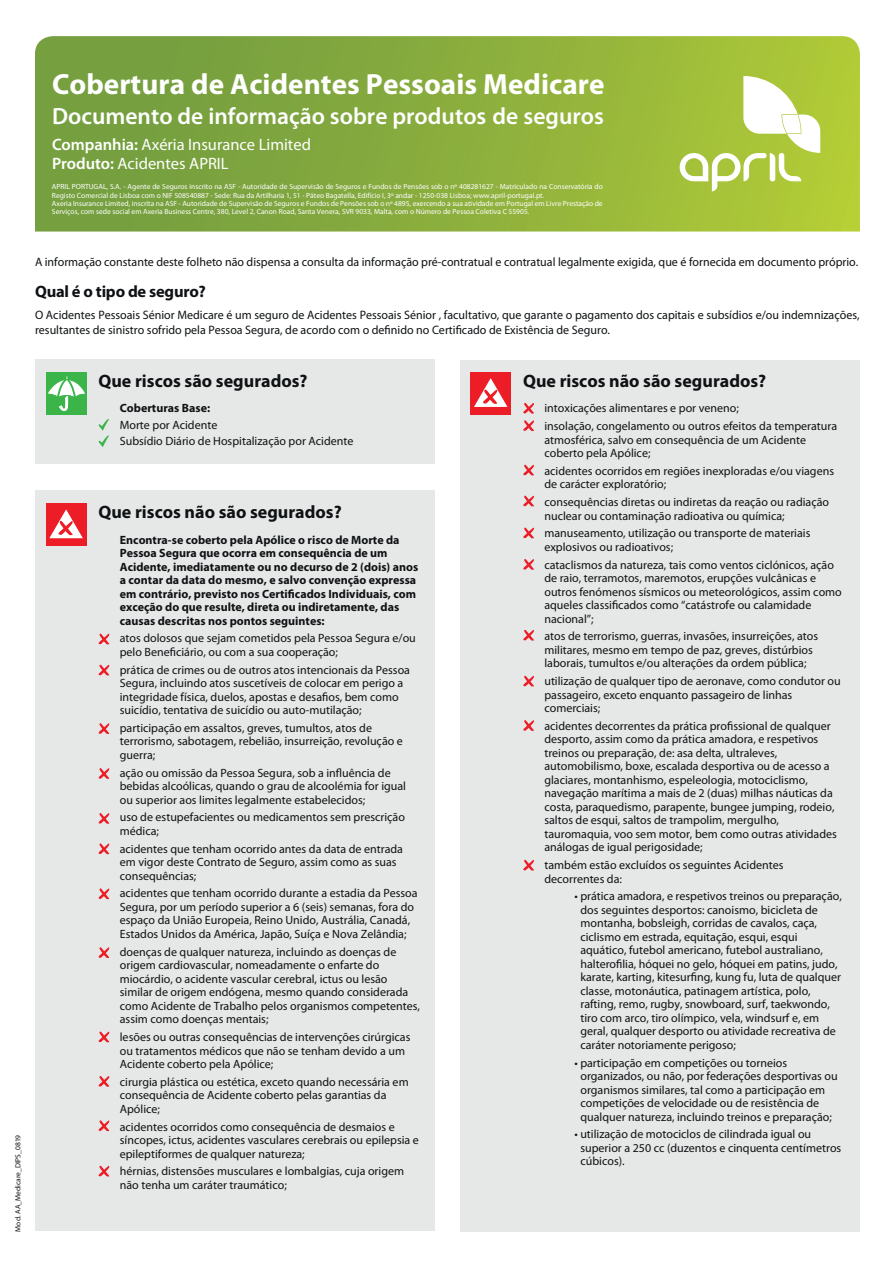
<style>
.page{position:relative;width:893px;height:1263px;background:#fff}
.page>*{position:absolute;margin:0;border:0;box-sizing:border-box;transform-origin:0 0}
.t1{font:700 29.25px "Myriad Pro";color:#fff}
.t2{font:600 23.55px "Myriad Pro";color:#fff}
.t3{font:700 18px "Myriad Pro";color:#0f1214}
.t4{font:16.5px/18.8px "Myriad Pro";color:#fff}
.t5{font:700 16.5px "Myriad Pro";letter-spacing:-.015em;color:#0f1214}
.t6{font:12.3px/14.4px "Myriad Pro";color:#0f1214}
.t7{font:12px/13.5px "Myriad Pro";color:#0f1214}
.t8{font:700 12px/13.5px "Myriad Pro";color:#0f1214}
.t9{font:7.5px/8.2px "Myriad Pro";color:#fff}
.t10{font:7.5px "Myriad Pro";color:#0f1214}
.s1{font-weight:600}
</style>
<div class="page">
<div style="left:460px;top:360px;width:400px;height:871px;background:#e6e8e7"></div>
<div style="left:35px;top:360px;width:400px;height:104px;background:#e6e8e7"></div>
<svg style="left:35px;top:36px;width:825px;height:196px;background:#8aae3d"></svg>
<div style="left:46px;top:372px;width:41px;height:43px;background:#3bb54a"></div>
<svg style="left:48px;top:376px;width:37px;height:35px"></svg>
<div style="left:470px;top:372px;width:41px;height:43px;background:#ec1d26"></div>
<svg style="left:474px;top:378px;width:33px;height:29px"></svg>
<svg style="left:680px;top:76px;width:140px;height:115px"></svg>
<svg style="left:523px;top:402px;width:11px;height:29px"></svg>
<svg style="left:523px;top:464px;width:11px;height:12px"></svg>
<svg style="left:523px;top:495px;width:11px;height:12px"></svg>
<svg style="left:523px;top:527px;width:11px;height:12px"></svg>
<svg style="left:523px;top:559px;width:11px;height:11px"></svg>
<svg style="left:523px;top:629px;width:11px;height:12px"></svg>
<svg style="left:523px;top:675px;width:11px;height:12px"></svg>
<svg style="left:523px;top:720px;width:11px;height:11px"></svg>
<svg style="left:523px;top:859px;width:11px;height:12px"></svg>
<div style="left:35px;top:491px;width:400px;height:740px;background:#e6e8e7"></div>
<div style="left:46px;top:504px;width:41px;height:42px;background:#ec1d26"></div>
<svg style="left:49px;top:509px;width:34px;height:29px"></svg>
<svg style="left:98px;top:633px;width:12px;height:12px"></svg>
<svg style="left:98px;top:664px;width:12px;height:12px"></svg>
<svg style="left:98px;top:723px;width:12px;height:11px"></svg>
<svg style="left:98px;top:768px;width:12px;height:11px"></svg>
<svg style="left:98px;top:813px;width:12px;height:11px"></svg>
<svg style="left:98px;top:843px;width:12px;height:11px"></svg>
<svg style="left:98px;top:888px;width:12px;height:11px"></svg>
<svg style="left:98px;top:947px;width:12px;height:11px"></svg>
<svg style="left:98px;top:1031px;width:12px;height:12px"></svg>
<svg style="left:98px;top:1076px;width:12px;height:11px"></svg>
<svg style="left:98px;top:1120px;width:12px;height:11px"></svg>
<svg style="left:98px;top:1165px;width:12px;height:12px"></svg>
<svg style="left:98px;top:419px;width:11px;height:28px"></svg>
<h1 class="t1" style="left:52px;top:67px;width:554px">Cobertura de Acidentes Pessoais Medicare</h1>
<h2 class="t2" style="left:52px;top:103px;width:554px">Documento de informação sobre produtos de seguros</h2>
<h3 class="t4" style="left:52px;top:136px;width:260px"><span class="s1">Companhia:</span> Axéria Insurance Limited<br><span class="s1">Produto:</span> Acidentes APRIL</h3>
<p class="t9" style="left:52px;top:183px;width:552px">APRIL PORTUGAL, S.A. - Agente de Seguros inscrito na ASF - Autoridade de Supervisão de Seguros e Fundos de Pensões sob o nº 408281627 - Matriculado na Conservatória do Registo Comercial de Lisboa com o NIF 508540887 - Sede: Rua da Artilharia 1, 51 - Páteo Bagatella, Edifício I, 3º andar - 1250-038 Lisboa; www.april-portugal.pt.<br>Axeria Insurance Limited, inscrita na ASF - Autoridade de Supervisão de Seguros e Fundos de Pensões sob o nº 4895, exercendo a sua atividade em Portugal em Livre Prestação de Serviços, com sede social em Axeria Business Centre, 380, Level 2, Canon Road, Santa Venera, SVR 9033, Malta, com o Número de Pessoa Coletiva C 55905.</p>
<p class="t6" style="left:35px;top:254px;width:825px">A informação constante deste folheto não dispensa a consulta da informação pré-contratual e contratual legalmente exigida, que é fornecida em documento próprio.</p>
<h3 class="t5" style="left:35px;top:283px;width:172px">Qual é o tipo de seguro?</h3>
<p class="t6" style="left:35px;top:308px;width:826px">O Acidentes Pessoais Sénior Medicare é um seguro de Acidentes Pessoais Sénior , facultativo, que garante o pagamento dos capitais e subsídios e/ou indemnizações, resultantes de sinistro sofrido pela Pessoa Segura, de acordo com o definido no Certificado de Existência de Seguro.</p>
<p class="t10" style="left:14px;top:1231px;width:98px;rotate:-90deg">Mod. AA_Medicare_DIPS_0819</p>
<h3 class="t3" style="left:99px;top:371px;width:211px">Que riscos são segurados?</h3>
<h3 class="t3" style="left:523px;top:371px;width:245px">Que riscos não são segurados?</h3>
<p class="t8" style="left:120px;top:402px;width:92px">Coberturas Base:</p>
<p class="t7" style="left:120px;top:417px;width:235px;line-height:16.5px">Morte por Acidente<br>Subsídio Diário de Hospitalização por Acidente</p>
<p class="t7" style="left:544px;top:400px;width:294px;line-height:17.7px">intoxicações alimentares e por veneno;<br>insolação, congelamento ou outros efeitos da temperatura</p>
<p class="t7" style="left:544px;top:433px;width:263px">atmosférica, salvo em consequência de um Acidente coberto pela Apólice;</p>
<p class="t7" style="left:544px;top:464px;width:291px">acidentes ocorridos em regiões inexploradas e/ou viagens de carácter exploratório;</p>
<p class="t7" style="left:544px;top:495px;width:286px">consequências diretas ou indiretas da reação ou radiação nuclear ou contaminação radioativa ou química;</p>
<p class="t7" style="left:544px;top:527px;width:267px">manuseamento, utilização ou transporte de materiais explosivos ou radioativos;</p>
<p class="t7" style="left:544px;top:558px;width:299px">cataclismos da natureza, tais como ventos ciclónicos, ação de raio, terramotos, maremotos, erupções vulcânicas e outros fenómenos sísmicos ou meteorológicos, assim como aqueles classificados como “catástrofe ou calamidade nacional”;</p>
<p class="t7" style="left:544px;top:630px;width:275px">atos de terrorismo, guerras, invasões, insurreições, atos militares, mesmo em tempo de paz, greves, distúrbios laborais, tumultos e/ou alterações da ordem pública;</p>
<p class="t7" style="left:544px;top:674px;width:298px">utilização de qualquer tipo de aeronave, como condutor ou passageiro, exceto enquanto passageiro de linhas comerciais;</p>
<p class="t7" style="left:544px;top:719px;width:294px">acidentes decorrentes da prática profissional de qualquer desporto, assim como da prática amadora, e respetivos treinos ou preparação, de: asa delta, ultraleves, automobilismo, boxe, escalada desportiva ou de acesso a glaciares, montanhismo, espeleologia, motociclismo, navegação marítima a mais de 2 (duas) milhas náuticas da costa, paraquedismo, parapente, bungee jumping, rodeio, saltos de esqui, saltos de trampolim, mergulho, tauromaquia, voo sem motor, bem como outras atividades análogas de igual perigosidade;</p>
<p class="t7" style="left:544px;top:858px;width:241px">também estão excluídos os seguintes Acidentes decorrentes da:</p>
<p class="t7" style="left:580px;top:890px;width:263px;text-indent:-6px">• prática amadora, e respetivos treinos ou preparação, dos seguintes desportos: canoismo, bicicleta de montanha, bobsleigh, corridas de cavalos, caça, ciclismo em estrada, equitação, esqui, esqui aquático, futebol americano, futebol australiano, halterofilia, hóquei no gelo, hóquei em patins, judo, karate, karting, kitesurfing, kung fu, luta de qualquer classe, motonáutica, patinagem artística, polo, rafting, remo, rugby, snowboard, surf, taekwondo, tiro com arco, tiro olímpico, vela, windsurf e, em geral, qualquer desporto ou atividade recreativa de caráter notoriamente perigoso;</p>
<p class="t7" style="left:580px;top:1056px;width:259px;text-indent:-6px">• participação em competições ou torneios organizados, ou não, por federações desportivas ou organismos similares, tal como a participação em competições de velocidade ou de resistência de qualquer natureza, incluindo treinos e preparação;</p>
<p class="t7" style="left:580px;top:1128px;width:262px;text-indent:-6px">• utilização de motociclos de cilindrada igual ou superior a 250 cc (duzentos e cinquenta centímetros cúbicos).</p>
<h3 class="t3" style="left:99px;top:502px;width:245px">Que riscos não são segurados?</h3>
<p class="t8" style="left:120px;top:533px;width:300px">Encontra-se coberto pela Apólice o risco de Morte da Pessoa Segura que ocorra em consequência de um Acidente, imediatamente ou no decurso de 2 (dois) anos a contar da data do mesmo, e salvo convenção expressa em contrário, previsto nos Certificados Individuais, com exceção do que resulte, direta ou indiretamente, das causas descritas nos pontos seguintes:</p>
<p class="t7" style="left:120px;top:632px;width:298px">atos dolosos que sejam cometidos pela Pessoa Segura e/ou pelo Beneficiário, ou com a sua cooperação;</p>
<p class="t7" style="left:120px;top:663px;width:292px">prática de crimes ou de outros atos intencionais da Pessoa Segura, incluindo atos suscetíveis de colocar em perigo a integridade física, duelos, apostas e desafios, bem como suicídio, tentativa de suicídio ou auto-mutilação;</p>
<p class="t7" style="left:120px;top:721px;width:285px">participação em assaltos, greves, tumultos, atos de terrorismo, sabotagem, rebelião, insurreição, revolução e guerra;</p>
<p class="t7" style="left:120px;top:766px;width:288px">ação ou omissão da Pessoa Segura, sob a influência de bebidas alcoólicas, quando o grau de alcoolémia for igual ou superior aos limites legalmente estabelecidos;</p>
<p class="t7" style="left:120px;top:811px;width:287px">uso de estupefacientes ou medicamentos sem prescrição médica;</p>
<p class="t7" style="left:120px;top:842px;width:285px">acidentes que tenham ocorrido antes da data de entrada em vigor deste Contrato de Seguro, assim como as suas consequências;</p>
<p class="t7" style="left:120px;top:887px;width:299px">acidentes que tenham ocorrido durante a estadia da Pessoa Segura, por um período superior a 6 (seis) semanas, fora do espaço da União Europeia, Reino Unido, Austrália, Canadá, Estados Unidos da América, Japão, Suíça e Nova Zelândia;</p>
<p class="t7" style="left:120px;top:945px;width:302px">doenças de qualquer natureza, incluindo as doenças de origem cardiovascular, nomeadamente o enfarte do miocárdio, o acidente vascular cerebral, ictus ou lesão similar de origem endógena, mesmo quando considerada como Acidente de Trabalho pelos organismos competentes, assim como doenças mentais;</p>
<p class="t7" style="left:120px;top:1030px;width:292px">lesões ou outras consequências de intervenções cirúrgicas ou tratamentos médicos que não se tenham devido a um<br>Acidente coberto pela Apólice;</p>
<p class="t7" style="left:120px;top:1075px;width:290px">cirurgia plástica ou estética, exceto quando necessária em consequência de Acidente coberto pelas garantias da<br>Apólice;</p>
<p class="t7" style="left:120px;top:1120px;width:301px">acidentes ocorridos como consequência de desmaios e síncopes, ictus, acidentes vasculares cerebrais ou epilepsia e epileptiformes de qualquer natureza;</p>
<p class="t7" style="left:120px;top:1165px;width:286px">hérnias, distensões musculares e lombalgias, cuja origem não tenha um caráter traumático;</p>
</div>
